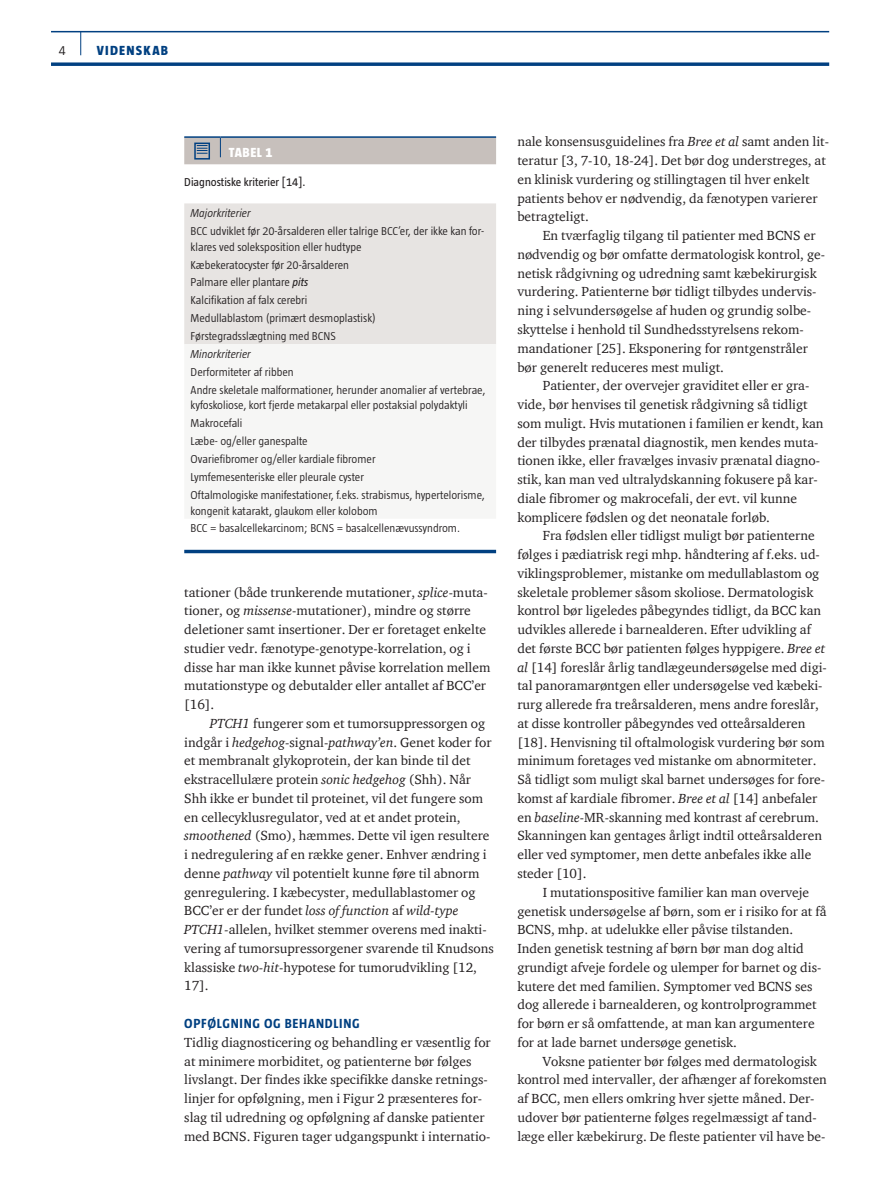
<style>
.page{position:relative;width:893px;height:1191px;background:#fff}
.page>*{position:absolute;margin:0;border:0;box-sizing:border-box;transform-origin:0 0}
.t1{font:13.5px/18.8px "ITC Charter Com";color:#231f20}
.t2{font:700 13.5px "Taz";letter-spacing:.055em;color:#014081}
.t3{font:800 13.5px "Taz";letter-spacing:.095em;color:#014081}
.t4{font:800 13.5px "Taz";color:#fff}
.t5{font:300 13.5px "Taz";color:#231f20}
.t6{font:300 11.7px/17.9px "Taz";color:#231f20}
.t7{font:italic 300 11.7px "Taz";color:#231f20}
.t8{font:11.7px "Taz";color:#231f20}
.s1{font-weight:400;font-style:italic}
.s2{font-style:italic}
</style>
<div class="page">
<hr style="left:51px;top:31px;width:778px;height:1px;background:#014081">
<svg style="left:51px;top:62px;width:778px;height:4px;background:#235991"></svg>
<svg style="left:80px;top:32px;width:1px;height:23px"></svg>
<hr style="left:184px;top:136px;width:36px;height:2px;background:#014081">
<hr style="left:220px;top:136px;width:276px;height:2px;background:#014081">
<svg style="left:184px;top:137px;width:312px;height:27px;background:#bdb9b9"></svg>
<div style="left:184px;top:203px;width:312px;height:141px;background:#e7e4e2"></div>
<hr style="left:184px;top:550px;width:312px;height:3px;background:#014081">
<p class="t5" style="left:59px;top:43px;width:8px">4</p>
<p class="t3" style="left:97px;top:43px;width:73px">VIDENSKAB</p>
<p class="t4" style="left:229px;top:145px;width:45px">Tabe l 1</p>
<p class="t8" style="left:184px;top:176px;width:123px">Diagnostiske kriterier [14].</p>
<p class="t7" style="left:191px;top:206px;width:62px">Majorkriterier</p>
<p class="t6" style="left:191px;top:223px;width:295px;line-height:15.8px">BCC udviklet før 20-årsalderen eller talrige BCC’er, der ikke kan for&shy;klares ved soleksposition eller hudtype</p>
<p class="t6" style="left:191px;top:255px;width:187px">Kæbekeratocyster før 20-årsalderen Palmare eller plantare <span class="s1">pits<br></span>Kalcifikation af falx cerebri Medullablastom (primært desmoplastisk)<br>Førstegradsslægtning med BCNS</p>
<p class="t7" style="left:191px;top:347px;width:62px">Minorkriterier</p>
<p class="t6" style="left:191px;top:363px;width:296px">Derformiteter af ribben<br>Andre skeletale malformationer, herunder anomalier af vertebrae,</p>
<p class="t6" style="left:191px;top:396px;width:296px">kyfoskoliose, kort fjerde metakarpal eller postaksial polydaktyli Makrocefali<br>Læbe- og/eller ganespalte<br>Ovariefibromer og/eller kardiale fibromer<br>Lymfemesenteriske eller pleurale cyster<br>Oftalmologiske manifestationer, f.eks. strabismus, hypertelorisme,</p>
<p class="t6" style="left:191px;top:501px;width:271px">kongenit katarakt, glaukom eller kolobom<br>BCC = basalcellekarcinom; BCNS = basalcellenævussyndrom.</p>
<p class="t1" style="left:184px;top:582px;width:308px">tationer (både trunkerende mutationer, <span class="s2">splice</span>-muta&shy;tioner, og <span class="s2">missense</span>-mutationer), mindre og større deletioner samt insertioner. Der er foretaget enkelte studier vedr. fænotype-genotype-korrelation, og i disse har man ikke kunnet påvise korrelation mellem mutationstype og debutalder eller antallet af BCC’er [16].</p>
<p class="t1" style="left:184px;top:713px;width:311px;text-indent:26px"><span class="s2">PTCH1</span> fungerer som et tumorsuppressorgen og indgår i <span class="s2">hedgehog</span>-signal-<span class="s2">pathway’en</span>. Genet koder for et membranalt glykoprotein, der kan binde til det ekstracellulære protein <span class="s2">sonic hedgehog</span> (Shh). Når Shh ikke er bundet til proteinet, vil det fungere som en cellecyklusregulator, ved at et andet protein, <span class="s2">smoothened</span> (Smo), hæmmes. Dette vil igen resultere i nedregulering af en række gener. Enhver ændring i denne <span class="s2">pathway</span> vil potentielt kunne føre til abnorm genregulering. I kæbecyster, medullablastomer og BCC’er er der fundet <span class="s2">loss of function</span> af <span class="s2">wild-type PTCH1-</span>allelen, hvilket stemmer overens med inakti&shy;vering af tumorsupressorgener svarende til Knudsons klassiske <span class="s2">two-hit</span>-hypotese for tumorudvikling [12, 17].</p>
<p class="t2" style="left:184px;top:1015px;width:177px">OPFØLGNING OG BEHANDLING</p>
<p class="t1" style="left:184px;top:1032px;width:308px">Tidlig diagnosticering og behandling er væsentlig for at minimere morbiditet, og patienterne bør følges livslangt. Der findes ikke specifikke danske retnings&shy;linjer for opfølgning, men i Figur 2 præsenteres for&shy;slag til udredning og opfølgning af danske patienter med BCNS. Figuren tager udgangspunkt i internatio-</p>
<p class="t1" style="left:517px;top:132px;width:313px">nale konsensusguidelines fra <span class="s2">Bree et al</span> samt anden lit&shy;teratur [3, 7-10, 18-24]. Det bør dog understreges, at en klinisk vurdering og stillingtagen til hver enkelt patients behov er nødvendig, da fænotypen varierer betragteligt.</p>
<p class="t1" style="left:517px;top:226px;width:309px;text-indent:26px">En tværfaglig tilgang til patienter med BCNS er nødvendig og bør omfatte dermatologisk kontrol, ge&shy;netisk rådgivning og udredning samt kæbekirurgisk vurdering. Patienterne bør tidligt tilbydes undervis&shy;ning i selvundersøgelse af huden og grundig solbe&shy;skyttelse i henhold til Sundhedsstyrelsens rekom&shy;mandationer [25]. Eksponering for røntgenstråler bør generelt reduceres mest muligt.</p>
<p class="t1" style="left:517px;top:376px;width:308px;text-indent:26px">Patienter, der overvejer graviditet eller er gra&shy;vide, bør henvises til genetisk rådgivning så tidligt som muligt. Hvis mutationen i familien er kendt, kan der tilbydes prænatal diagnostik, men kendes muta&shy;tionen ikke, eller fravælges invasiv prænatal diagno&shy;stik, kan man ved ultralydskanning fokusere på kar&shy;diale fibromer og makrocefali, der evt. vil kunne komplicere fødslen og det neonatale forløb.</p>
<p class="t1" style="left:517px;top:526px;width:311px;text-indent:26px">Fra fødslen eller tidligst muligt bør patienterne følges i pædiatrisk regi mhp. håndtering af f.eks. ud&shy;viklingsproblemer, mistanke om medullablastom og skeletale problemer såsom skoliose. Dermatologisk kontrol bør ligeledes påbegyndes tidligt, da BCC kan udvikles allerede i barnealderen. Efter udvikling af det første BCC bør patienten følges hyppigere. <span class="s2">Bree et al</span> [14] foreslår årlig tandlægeundersøgelse med digi&shy;tal panoramarøntgen eller undersøgelse ved kæbeki&shy;rurg allerede fra treårsalderen, mens andre foreslår, at disse kontroller påbegyndes ved otteårsalderen [18]. Henvisning til oftalmologisk vurdering bør som minimum foretages ved mistanke om abnormiteter.<br>Så tidligt som muligt skal barnet undersøges for fore&shy;komst af kardiale fibromer. <span class="s2">Bree et al</span> [14] anbefaler en <span class="s2">baseline</span>-MR-skanning med kontrast af cerebrum.<br>Skanningen kan gentages årligt indtil otteårsalderen eller ved symptomer, men dette anbefales ikke alle steder [10].</p>
<p class="t1" style="left:517px;top:882px;width:311px;text-indent:26px">I mutationspositive familier kan man overveje genetisk undersøgelse af børn, som er i risiko for at få BCNS, mhp. at udelukke eller påvise tilstanden.<br>Inden genetisk testning af børn bør man dog altid grundigt afveje fordele og ulemper for barnet og dis&shy;kutere det med familien. Symptomer ved BCNS ses dog allerede i barnealderen, og kontrolprogrammet for børn er så omfattende, at man kan argumentere for at lade barnet undersøge genetisk.</p>
<p class="t1" style="left:517px;top:1051px;width:311px;text-indent:26px">Voksne patienter bør følges med dermatologisk kontrol med intervaller, der afhænger af forekomsten af BCC, men ellers omkring hver sjette måned. Der&shy;udover bør patienterne følges regelmæssigt af tand&shy;læge eller kæbekirurg. De fleste patienter vil have be-</p>
</div>
